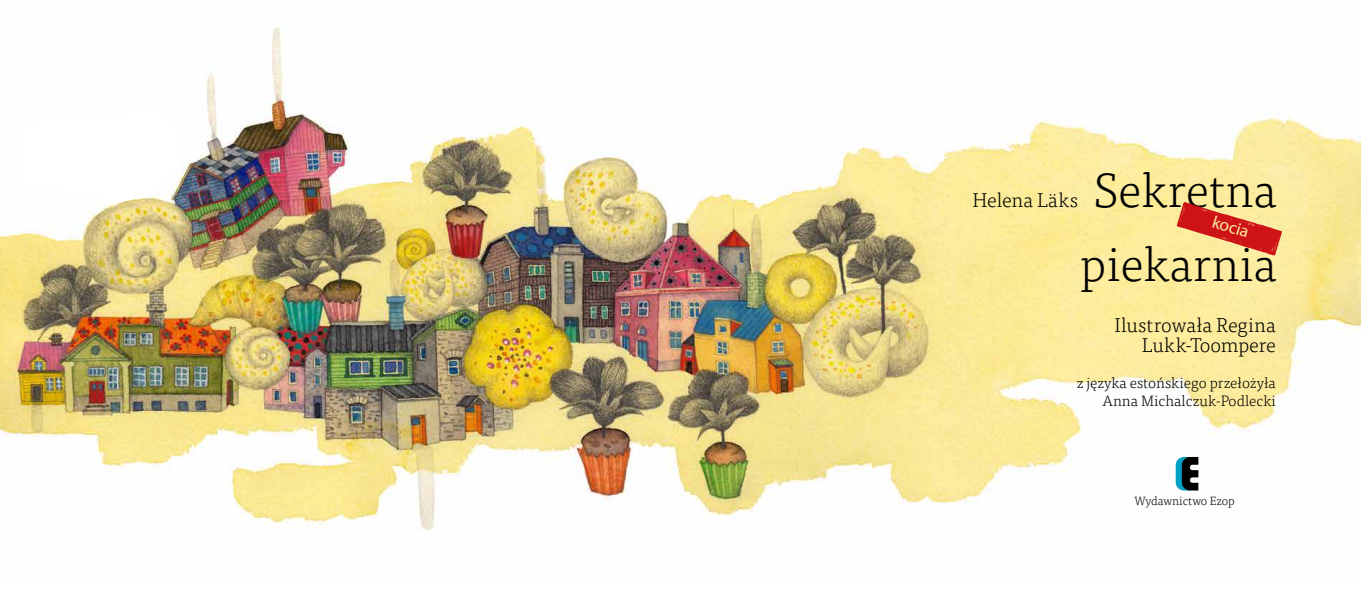
<style>
.page{position:relative;width:1361px;height:596px;background:#fff}
.page>*{position:absolute;margin:0;border:0;box-sizing:border-box;transform-origin:0 0}
.t1{font:300 48px/74px "Tisa Pro";color:#000}
.t2{font:300 20px/20px "Tisa Pro";letter-spacing:-.005em;color:#000;text-align:right}
.t3{font:17.5px "Myriad Pro";color:#f8e89c}
.t4{font:300 15px/18px "Tisa Pro";color:#000;text-align:right}
.t5{font:300 12px "Tisa Pro";color:#000}
</style>
<div class="page">
<img style="left:0;top:26px;width:1361px;height:504px">
<svg style="left:1176px;top:202px;width:106px;height:53px;background:#e68860"></svg>
<svg style="left:18px;top:112px;width:164px;height:90px"></svg>
<svg style="left:1175px;top:456px;width:23px;height:34px"></svg>
<h1 class="t1" style="left:1080px;top:151px;width:198px">Sekretna piekarnia</h1>
<h2 class="t2" style="left:972px;top:189px;width:107px">Helena Läks</h2>
<p class="t3" style="left:1216px;top:210px;width:39px;rotate:17deg">kocia</p>
<h2 class="t2" style="left:1114px;top:314px;width:163px">Ilustrowała Regina<br>Lukk-Toompere</h2>
<p class="t4" style="left:1076px;top:373px;width:201px">z języka estońskiego przełożyła<br>Anna Michalczuk-Podlecki</p>
<p class="t5" style="left:1134px;top:492px;width:102px">Wydawnictwo Ezop</p>
</div>
